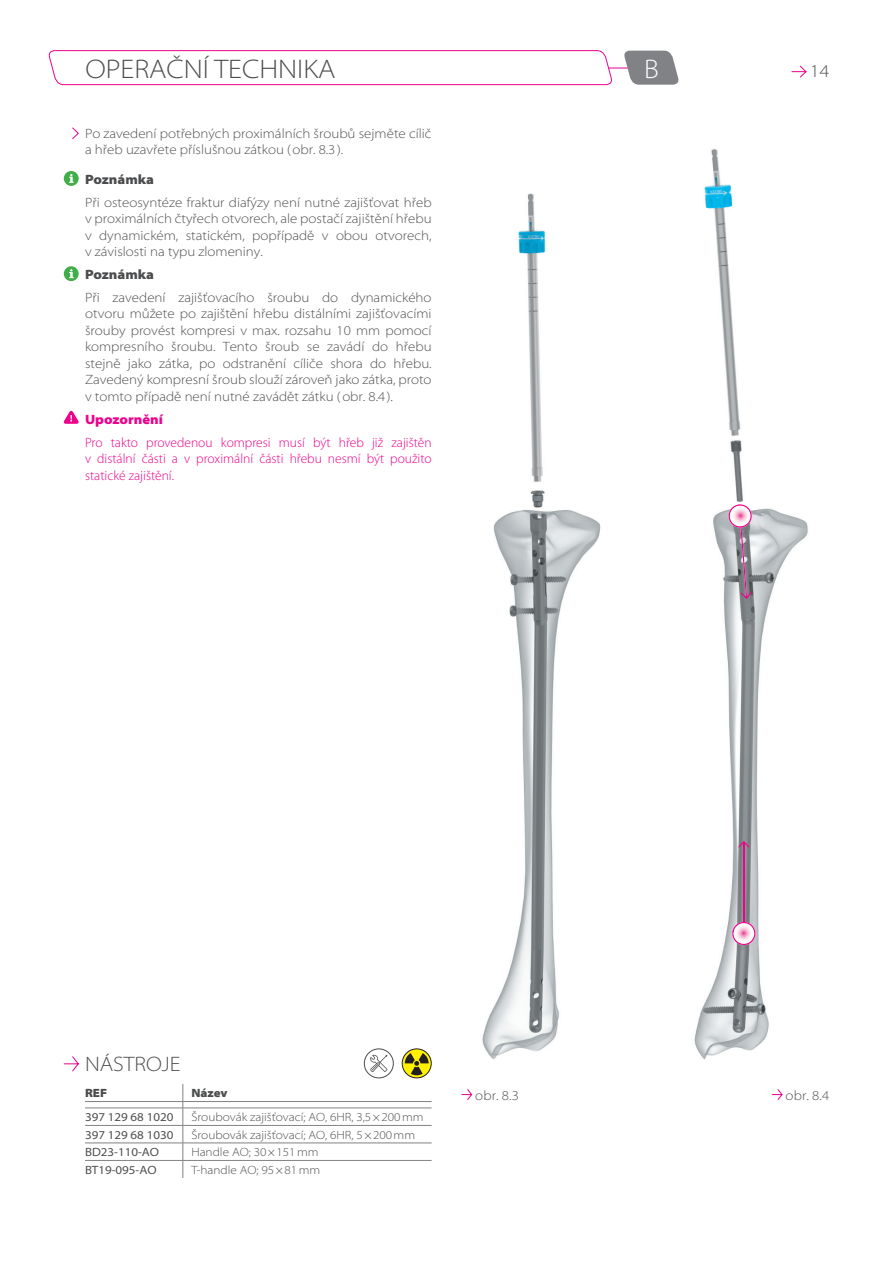
<style>
.page{position:relative;width:893px;height:1263px;background:#fff}
.page>*{position:absolute;margin:0;border:0;box-sizing:border-box;transform-origin:0 0}
.t1{font:300 semi-expanded 27px "Myriad Pro";color:#4b4c4d}
.t2{font:300 semi-expanded 27px "Myriad Pro";color:#fff}
.t3{font:300 semi-expanded 21px "Myriad Pro";color:#4b4c4d}
.t4{font:300 semi-expanded 18px "Myriad Pro";color:#4b4c4d}
.t5{font:300 semi-expanded 13.5px/16.5px "Myriad Pro";color:#4b4c4d;text-align:justify}
.t6{font:300 13.5px/16.5px "Myriad Pro";color:#ed028c;text-align:justify}
.t7{font:900 semi-expanded 13.5px "Myriad Pro";color:#4b4c4d}
.t8{font:900 semi-expanded 13.5px "Myriad Pro";color:#ed028c}
.t9{font:300 semi-expanded 12px "Myriad Pro";color:#4b4c4d}
.t10{font:semi-expanded 12px "Myriad Pro";color:#4b4c4d}
.t11{font:900 semi-expanded 12px "Myriad Pro";color:#4b4c4d}
</style>
<div class="page">
<svg style="left:791px;top:65px;width:16px;height:13px"></svg>
<hr style="left:64px;top:68px;width:570px;height:1px;background:#ed028c">
<svg style="left:48px;top:50px;width:565px;height:35px"></svg>
<svg style="left:623px;top:51px;width:56px;height:34px;background:#959699"></svg>
<img style="left:482px;top:193px;width:119px;height:866px">
<svg style="left:461px;top:1089px;width:11px;height:11px"></svg>
<svg style="left:771px;top:1089px;width:12px;height:11px"></svg>
<img style="left:694px;top:149px;width:114px;height:911px">
<hr style="left:743px;top:841px;width:1px;height:94px;background:#ed028c">
<svg style="left:737px;top:840px;width:14px;height:9px"></svg>
<svg style="left:728px;top:503px;width:25px;height:97px;background:#ab9daa"></svg>
<img style="left:730px;top:507px;width:20px;height:18px">
<svg style="left:731px;top:921px;width:25px;height:25px"></svg>
<img style="left:734px;top:924px;width:19px;height:18px">
<svg style="left:72px;top:127px;width:7px;height:13px"></svg>
<div style="left:64px;top:171px;width:15px;height:15px;background:#40ae49;border-radius:50%"></div>
<svg style="left:69px;top:174px;width:5px;height:9px"></svg>
<div style="left:64px;top:266px;width:15px;height:15px;background:#40ae49;border-radius:50%"></div>
<svg style="left:69px;top:269px;width:5px;height:9px"></svg>
<svg style="left:63px;top:410px;width:16px;height:14px"></svg>
<svg style="left:63px;top:1056px;width:16px;height:16px"></svg>
<svg style="left:402px;top:1049px;width:29px;height:29px"></svg>
<div style="left:402px;top:1048px;width:30px;height:30px;border:1px solid #231f20;border-radius:50%"></div>
<svg style="left:405px;top:1053px;width:24px;height:22px"></svg>
<hr style="left:85px;top:1108px;width:98px;height:1px;background:#808285">
<hr style="left:183px;top:1108px;width:249px;height:1px;background:#808285">
<hr style="left:85px;top:1125px;width:98px;height:1px;background:#808285">
<hr style="left:183px;top:1125px;width:249px;height:1px;background:#808285">
<hr style="left:85px;top:1143px;width:98px;height:1px;background:#808285">
<hr style="left:183px;top:1143px;width:249px;height:1px;background:#808285">
<hr style="left:85px;top:1160px;width:98px;height:1px;background:#808285">
<hr style="left:183px;top:1160px;width:249px;height:1px;background:#808285">
<svg style="left:183px;top:1084px;width:1px;height:94px"></svg>
<hr style="left:85px;top:1101px;width:98px;height:1px;background:#808285">
<hr style="left:183px;top:1101px;width:249px;height:1px;background:#808285">
<svg style="left:370px;top:1055px;width:17px;height:17px"></svg>
<div style="left:364px;top:1048px;width:30px;height:30px;border:1px solid #4b4c4d;border-radius:50%"></div>
<h1 class="t1" style="left:85px;top:54px;width:252px">OPERAČNí TECHNIKA</h1>
<h1 class="t2" style="left:644px;top:54px;width:16px">B</h1>
<h3 class="t4" style="left:810px;top:61px;width:21px">14</h3>
<p class="t5" style="left:85px;top:125px;width:348px">Po zavedení potřebných proximálních šroubů sejměte cílič a hřeb uzavřete příslušnou zátkou (obr. 8.3).</p>
<p class="t7" style="left:85px;top:171px;width:70px">Poznámka</p>
<p class="t5" style="left:85px;top:194px;width:348px">Při osteosyntéze fraktur diafýzy není nutné zajišťovat hřeb v proximálních čtyřech otvorech, ale postačí zajištění hřebu v dynamickém, statickém, popřípadě v obou otvorech, v závislosti na typu zlomeniny.</p>
<p class="t7" style="left:85px;top:267px;width:70px">Poznámka</p>
<p class="t5" style="left:85px;top:289px;width:348px">Při zavedení zajišťovacího šroubu do dynamického otvoru můžete po zajištění hřebu distálními zajišťovacími šrouby provést kompresi v max. rozsahu 10 mm pomocí kompresního šroubu. Tento šroub se zavádí do hřebu stejně jako zátka, po odstranění cíliče shora do hřebu.<br>Zavedený kompresní šroub slouží zároveň jako zátka, proto v tomto případě není nutné zavádět zátku (obr. 8.4).</p>
<p class="t8" style="left:85px;top:411px;width:79px">Upozornění</p>
<p class="t6" style="left:85px;top:434px;width:348px">Pro takto provedenou kompresi musí být hřeb již zajištěn v distální části a v proximální části hřebu nesmí být použito statické zajištění.</p>
<h2 class="t3" style="left:85px;top:1052px;width:97px">NásTROjE</h2>
<p class="t11" style="left:85px;top:1086px;width:24px">REF</p>
<p class="t11" style="left:191px;top:1086px;width:38px">Název</p>
<p class="t10" style="left:85px;top:1110px;width:90px">397 129 68 1020</p>
<p class="t9" style="left:191px;top:1110px;width:234px">Šroubovák zajišťovací; AO, 6HR, 3,5 × 200 mm</p>
<p class="t10" style="left:85px;top:1128px;width:90px">397 129 68 1030</p>
<p class="t9" style="left:191px;top:1128px;width:225px">Šroubovák zajišťovací; AO, 6HR, 5 × 200mm</p>
<p class="t10" style="left:85px;top:1145px;width:76px">BD23-110-AO</p>
<p class="t9" style="left:191px;top:1145px;width:129px">Handle AO; 30 × 151 mm</p>
<p class="t10" style="left:85px;top:1163px;width:73px">BT19-095-AO</p>
<p class="t9" style="left:191px;top:1163px;width:130px">T-handle AO; 95 × 81mm</p>
<p class="t5" style="left:475px;top:1087px;width:45px">obr. 8.3</p>
<p class="t5" style="left:786px;top:1087px;width:45px">obr. 8.4</p>
</div>
